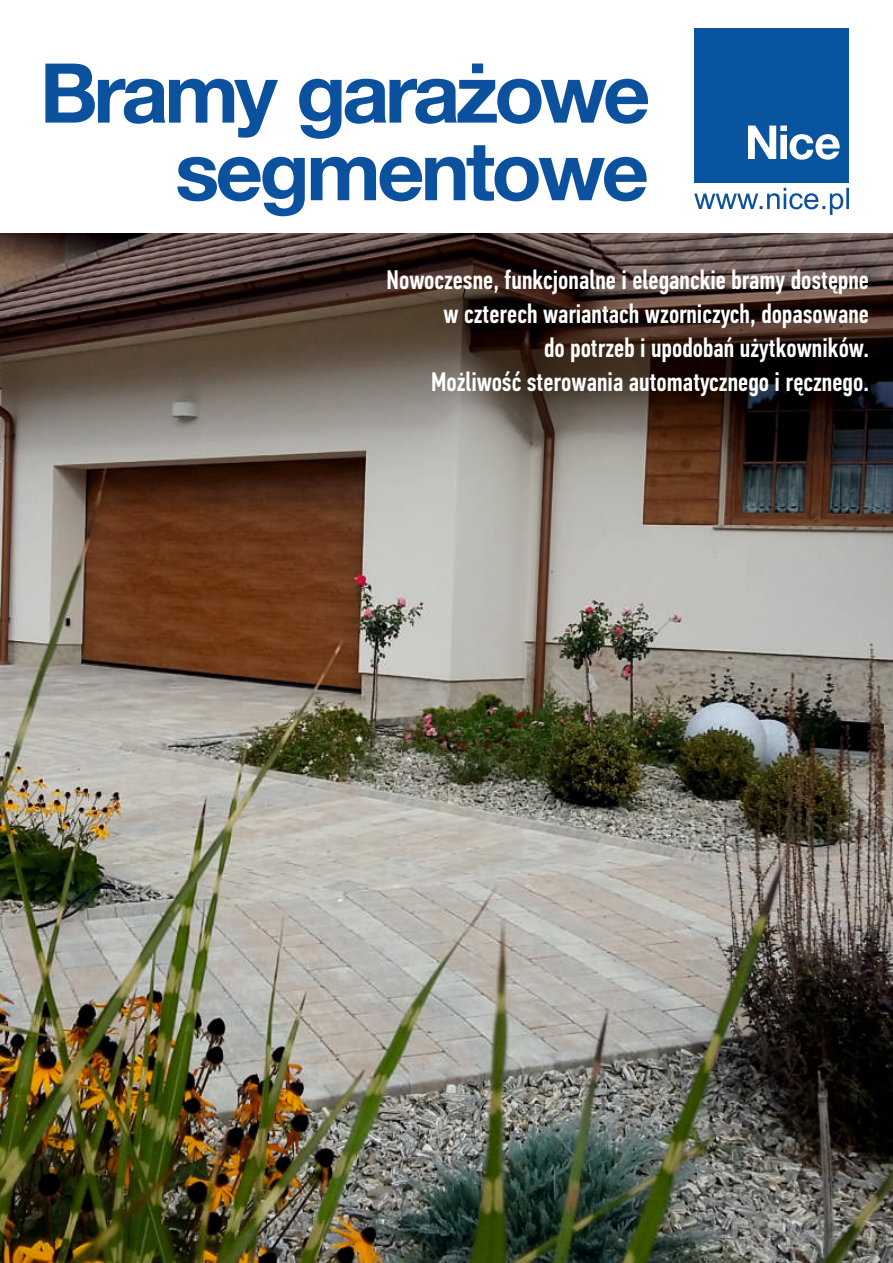
<style>
.page{position:relative;width:893px;height:1263px;background:#fff}
.page>*{position:absolute;margin:0;border:0;box-sizing:border-box;transform-origin:0 0}
.t1{font:700 82.65px "Helvetica Neue LT Pro";letter-spacing:-.055em;color:#0b519e}
.t2{font:700 81.75px "Helvetica Neue LT Pro";letter-spacing:-.045em;color:#0b519e}
.t3{font:500 26.85px/34px "PF Din Text Comp Pro";color:#fff;text-align:right}
</style>
<div class="page">
<img style="left:0;top:233px;width:893px;height:1030px">
<div style="left:694px;top:28px;width:155px;height:155px;background:#08549f"></div>
<svg style="left:748px;top:126px;width:92px;height:34px"></svg>
<svg style="left:694px;top:188px;width:155px;height:27px"></svg>
<h1 class="t1" style="left:40px;top:64px;width:612px">Bramy garażowe</h1>
<h2 class="t2" style="left:175px;top:142px;width:476px">segmentowe</h2>
<p class="t3" style="left:387px;top:265px;width:484px">Nowoczesne, funkcjonalne i eleganckie bramy dostępne w czterech wariantach wzorniczych, dopasowane<br>do potrzeb i upodobań użytkowników.<br>Możliwość sterowania automatycznego i ręcznego.</p>
</div>
